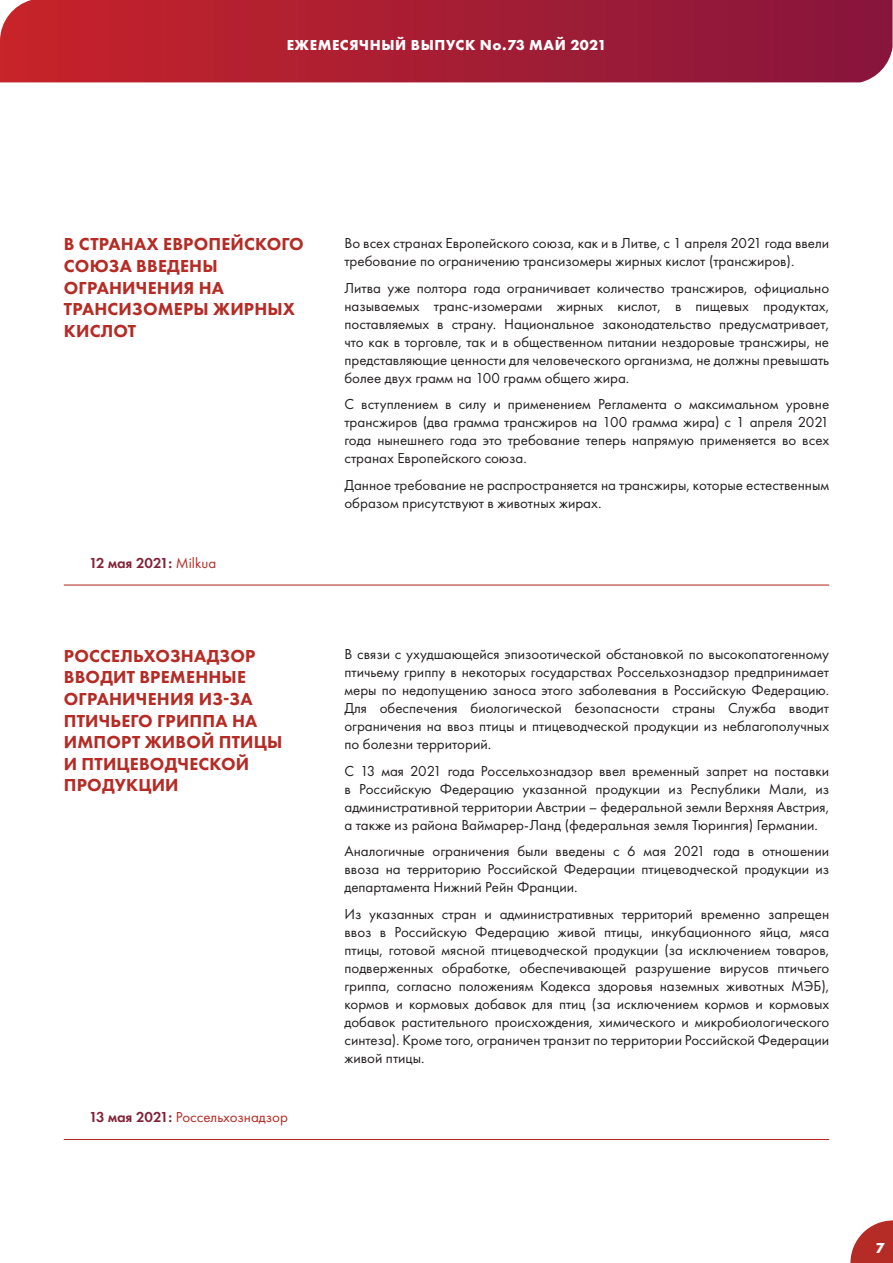
<style>
.page{position:relative;width:893px;height:1263px;background:#fff}
.page>*{position:absolute;margin:0;border:0;box-sizing:border-box;transform-origin:0 0}
.t1{font:800 18px/21.6px "Futura PT";letter-spacing:.01em;color:#b52c26}
.t2{font:15px/18px "Futura PT";color:#231f20;text-align:justify}
.t3{font:700 15px "Futura PT";letter-spacing:.04em;color:#fff}
.t4{font:15px "Futura PT";color:#b52c26}
.t5{font:600 15px "Futura PT";color:#822438}
.s1{font-weight:400;color:#b52c26}
.s2{font-weight:600;color:#822438}
</style>
<div class="page">
<svg style="left:850px;top:1220px;width:43px;height:43px"></svg>
<svg style="left:0;top:0;width:892px;height:82px;background:#a71e34"></svg>
<hr style="left:64px;top:584px;width:765px;height:2px;background:#b52c26">
<hr style="left:64px;top:1139px;width:765px;height:1px;background:#b52c26">
<p class="t3" style="left:287px;top:35px;width:321px">ЕЖЕМЕСЯЧНЫЙ ВЫПУСК No.73 MAЙ 2021</p>
<p class="t1" style="left:64px;top:233px;width:241px">В СТРАНАХ ЕВРОПЕЙСКОГО<br>СОЮЗА ВВЕДЕНЫ<br>ОГРАНИЧЕНИЯ НА<br>ТРАНСИЗОМЕРЫ ЖИРНЫХ<br>КИСЛОТ</p>
<p class="t5" style="left:89px;top:553px;width:128px">12 мая 2021: <span class="s1">Milkua</span></p>
<p class="t1" style="left:64px;top:645px;width:220px">РОССЕЛЬХОЗНАДЗОР<br>ВВОДИТ ВРЕМЕННЫЕ<br>ОГРАНИЧЕНИЯ ИЗ-ЗА<br>ПТИЧЬЕГО ГРИППА НА<br>ИМПОРТ ЖИВОЙ ПТИЦЫ<br>И ПТИЦЕВОДЧЕСКОЙ<br>ПРОДУКЦИИ</p>
<p class="t4" style="left:89px;top:1108px;width:200px"><span class="s2">13 мая 2021:</span> Россельхознадзор</p>
<p class="t2" style="left:344px;top:234px;width:486px">Во всех странах Европейского союза, как и в Литве, с 1 апреля 2021 года ввели требование по ограничению трансизомеры жирных кислот (трансжиров).</p>
<p class="t2" style="left:344px;top:279px;width:486px">Литва уже полтора года ограничивает количество трансжиров, официально называемых транс-изомерами жирных кислот, в пищевых продуктах, поставляемых в страну. Национальное законодательство предусматривает, что как в торговле, так и в общественном питании нездоровые трансжиры, не представляющие ценности для человеческого организма, не должны превышать более двух грамм на 100 грамм общего жира.</p>
<p class="t2" style="left:344px;top:395px;width:486px">С вступлением в силу и применением Регламента о максимальном уровне трансжиров (два грамма трансжиров на 100 грамма жира) с 1 апреля 2021 года нынешнего года это требование теперь напрямую применяется во всех странах Европейского союза.</p>
<p class="t2" style="left:344px;top:476px;width:486px">Данное требование не распространяется на трансжиры, которые естественным образом присутствуют в животных жирах.</p>
<p class="t2" style="left:344px;top:645px;width:486px">В связи с ухудшающейся эпизоотической обстановкой по высокопатогенному птичьему гриппу в некоторых государствах Россельхознадзор предпринимает меры по недопущению заноса этого заболевания в Российскую Федерацию.<br>Для обеспечения биологической безопасности страны Служба вводит ограничения на ввоз птицы и птицеводческой продукции из неблагополучных по болезни территорий.</p>
<p class="t2" style="left:344px;top:762px;width:486px">С 13 мая 2021 года Россельхознадзор ввел временный запрет на поставки в Российскую Федерацию указанной продукции из Республики Мали, из административной территории Австрии – федеральной земли Верхняя Австрия, а также из района Ваймарер-Ланд (федеральная земля Тюрингия) Германии.</p>
<p class="t2" style="left:344px;top:842px;width:486px">Аналогичные ограничения были введены с 6 мая 2021 года в отношении ввоза на территорию Российской Федерации птицеводческой продукции из департамента Нижний Рейн Франции.</p>
<p class="t2" style="left:344px;top:905px;width:486px">Из указанных стран и административных территорий временно запрещен ввоз в Российскую Федерацию живой птицы, инкубационного яйца, мяса птицы, готовой мясной птицеводческой продукции (за исключением товаров, подверженных обработке, обеспечивающей разрушение вирусов птичьего гриппа, согласно положениям Кодекса здоровья наземных животных МЭБ), кормов и кормовых добавок для птиц (за исключением кормов и кормовых добавок растительного происхождения, химического и микробиологического синтеза). Кроме того, ограничен транзит по территории Российской Федерации живой птицы.</p>
<p class="t3" style="left:875px;top:1238px;width:10px">7</p>
</div>
